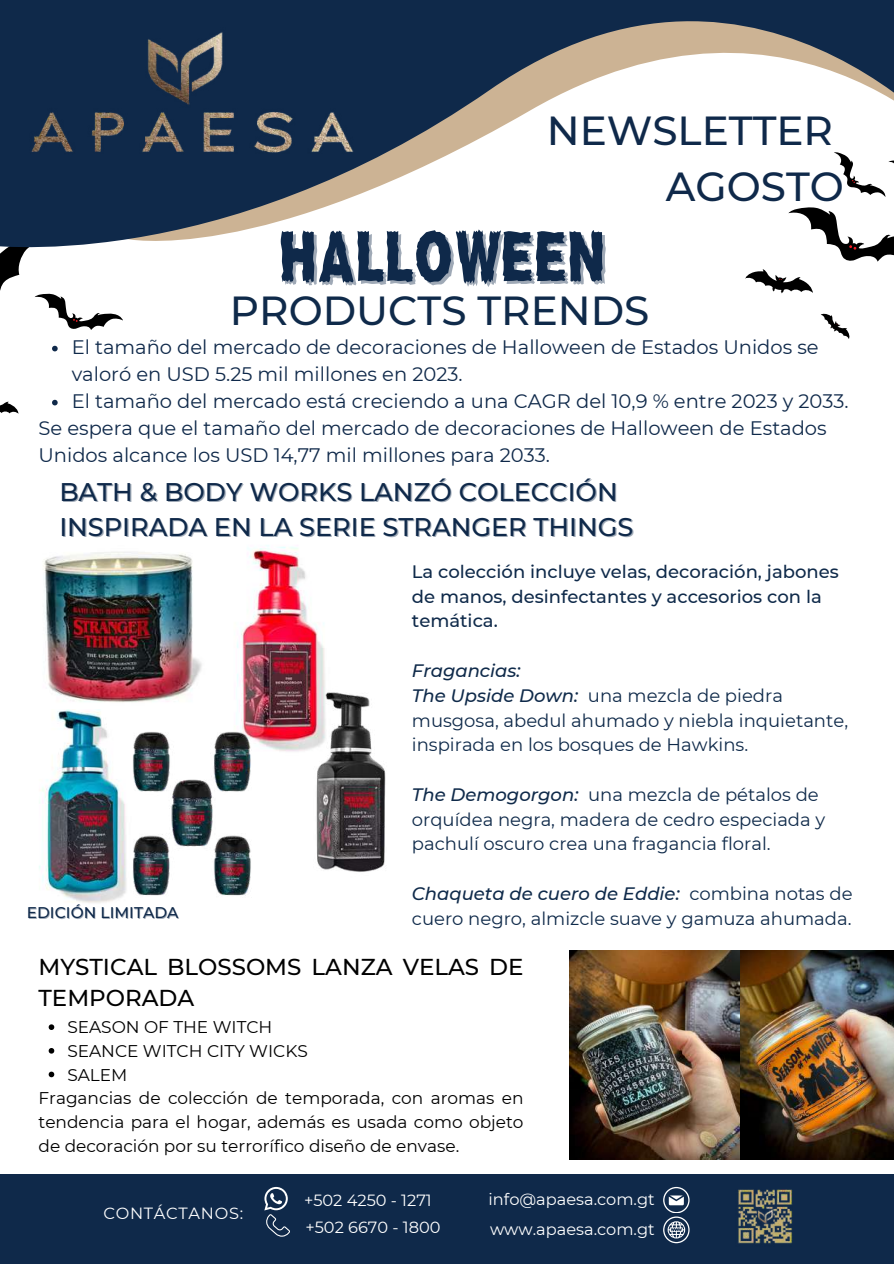
<style>
.page{position:relative;width:894px;height:1264px;background:#fff}
.page>*{position:absolute;margin:0;border:0;box-sizing:border-box;transform-origin:0 0}
.t1{font:65.55px "Scary Stories";color:#0f294a}
.t2{font:500 40.5px/56.2px "Montserrat";color:#0f294a;text-align:right}
.t3{font:500 40.5px "Montserrat";color:#0f2a4a}
.t4{font:500 25.5px/34.8px "Montserrat";color:#0f294a}
.t5{font:500 22.95px/31.5px "Montserrat";color:#000}
.t6{font:19.5px "Montserrat";color:#0f294a}
.t7{font:18px/24.8px "Montserrat";color:#0f2a4a}
.t8{font:500 18px/24.8px "Montserrat";color:#0f2a4a}
.t9{font:16.95px "Montserrat";color:#000}
.t10{font:16.2px/29.7px "Montserrat";color:#fff}
.t11{font:16.2px "Montserrat";letter-spacing:.045em;color:#fff}
.t12{font:500 15.45px "Montserrat";color:#0f294a}
.s1{font-weight:500;font-style:italic}
</style>
<div class="page">
<svg style="left:0;top:401px;width:19px;height:13px"></svg>
<svg style="left:0;top:282px;width:123px;height:48px"></svg>
<svg style="left:755px;top:282px;width:95px;height:57px"></svg>
<svg style="left:0;top:0;width:893px;height:282px"></svg>
<img style="left:0;top:24px;width:400px;height:149px">
<div style="left:0;top:1174px;width:893px;height:89px;background:#0f294a"></div>
<svg style="left:663px;top:1186px;width:25px;height:57px"></svg>
<svg style="left:264px;top:1186px;width:25px;height:50px"></svg>
<img style="left:738px;top:1189px;width:55px;height:55px">
<img style="left:39px;top:709px;width:88px;height:194px">
<img style="left:237px;top:545px;width:88px;height:204px">
<img style="left:43px;top:552px;width:159px;height:151px">
<img style="left:133px;top:726px;width:123px;height:170px">
<img style="left:270px;top:674px;width:116px;height:198px">
<img style="left:739px;top:950px;width:154px;height:209px">
<img style="left:569px;top:950px;width:170px;height:209px">
<svg style="left:52px;top:346px;width:6px;height:5px"></svg>
<svg style="left:52px;top:400px;width:6px;height:5px"></svg>
<svg style="left:49px;top:1024px;width:5px;height:5px"></svg>
<svg style="left:49px;top:1048px;width:5px;height:5px"></svg>
<svg style="left:49px;top:1071px;width:5px;height:6px"></svg>
<h2 class="t2" style="left:546px;top:102px;width:298px">NEWSLETTER<br>AGOSTO</h2>
<h1 class="t1" style="left:280px;top:213px;width:328px">HALLOWEEN</h1>
<h2 class="t3" style="left:230px;top:285px;width:421px">PRODUCTS TRENDS</h2>
<p class="t6" style="left:72px;top:335px;width:748px">El tamaño del mercado de decoraciones de Halloween de Estados Unidos se</p>
<p class="t6" style="left:72px;top:362px;width:392px">valoró en USD 5.25 mil millones en 2023.</p>
<p class="t6" style="left:72px;top:389px;width:778px">El tamaño del mercado está creciendo a una CAGR del 10,9 % entre 2023 y 2033.</p>
<p class="t6" style="left:38px;top:416px;width:789px">Se espera que el tamaño del mercado de decoraciones de Halloween de Estados</p>
<p class="t6" style="left:38px;top:443px;width:512px">Unidos alcance los USD 14,77 mil millones para 2033.</p>
<h3 class="t4" style="left:59px;top:474px;width:575px">BATH &amp; BODY WORKS LANZÓ COLECCIÓN<br>INSPIRADA EN LA SERIE STRANGER THINGS</h3>
<p class="t8" style="left:412px;top:559px;width:428px">La colección incluye velas, decoración, jabones de manos, desinfectantes y accesorios con la temática.</p>
<p class="t7" style="left:412px;top:658px;width:437px"><span class="s1">Fragancias:<br>The Upside Down:</span> una mezcla de piedra musgosa, abedul ahumado y niebla inquietante, inspirada en los bosques de Hawkins.</p>
<p class="t7" style="left:412px;top:782px;width:415px"><span class="s1">The Demogorgon:</span> una mezcla de pétalos de orquídea negra, madera de cedro especiada y pachulí oscuro crea una fragancia floral.</p>
<p class="t7" style="left:412px;top:881px;width:442px"><span class="s1">Chaqueta de cuero de Eddie:</span> combina notas de cuero negro, almizcle suave y gamuza ahumada.</p>
<p class="t12" style="left:27px;top:903px;width:153px">EDICIÓN LIMITADA</p>
<p class="t5" style="left:38px;top:950px;width:486px">MYSTICAL BLOSSOMS LANZA VELAS DE<br>TEMPORADA</p>
<p class="t9" style="left:67px;top:1016px;width:206px">SEASON OF THE WITCH</p>
<p class="t9" style="left:67px;top:1040px;width:242px">SEANCE WITCH CITY WICKS</p>
<p class="t9" style="left:67px;top:1064px;width:62px">SALEM</p>
<p class="t9" style="left:38px;top:1087px;width:486px">Fragancias de colección de temporada, con aromas en</p>
<p class="t9" style="left:38px;top:1111px;width:486px">tendencia para el hogar, además es usada como objeto</p>
<p class="t9" style="left:38px;top:1135px;width:422px">de decoración por su terrorífico diseño de envase.</p>
<p class="t11" style="left:103px;top:1203px;width:141px">CONTÁCTANOS:</p>
<p class="t10" style="left:304px;top:1185px;width:129px">+502 4250 - 1271</p>
<p class="t10" style="left:305px;top:1212px;width:136px">+502 6670 - 1800</p>
<p class="t10" style="left:488px;top:1184px;width:168px">info@apaesa.com.gt www.apaesa.com.gt</p>
</div>
